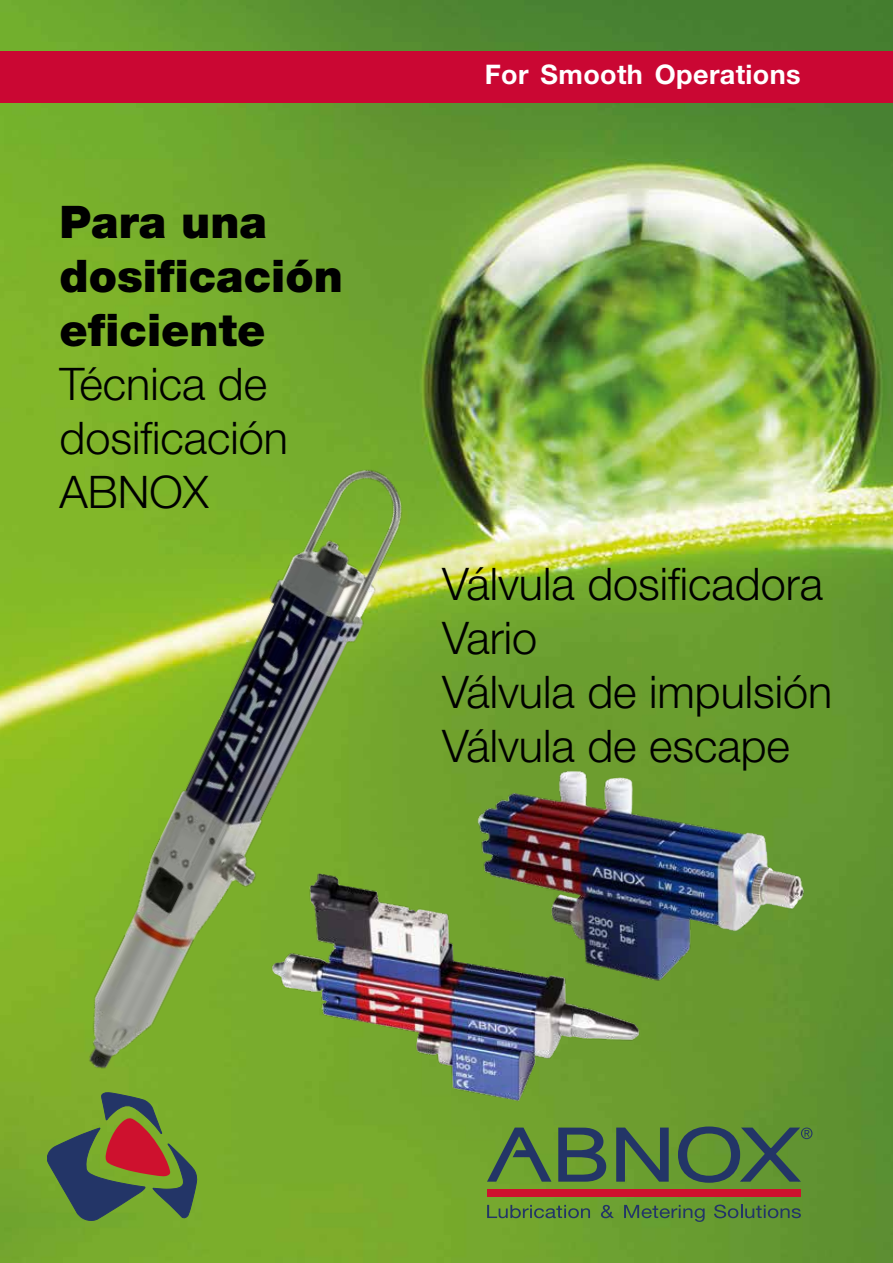
<style>
.page{position:relative;width:893px;height:1263px;background:#fff}
.page>*{position:absolute;margin:0;border:0;box-sizing:border-box;transform-origin:0 0}
.t1{font:300 45px/54px "Helvetica Neue LT Std";color:#000}
.t2{font:900 45px/54px "Helvetica Neue LT Std";color:#000}
.t3{font:700 27px "Helvetica Neue LT Std";letter-spacing:.015em;color:#fff}
</style>
<div class="page">
<img style="left:0;top:0;width:893px;height:1263px">
<div style="left:487px;top:1189px;width:314px;height:8px;background:#ce112e"></div>
<svg style="left:615px;top:1126px;width:54px;height:57px;background:#4b6f48"></svg>
<svg style="left:677px;top:1126px;width:135px;height:57px;background:#4f7742"></svg>
<svg style="left:486px;top:1126px;width:121px;height:57px;background:#547b43"></svg>
<svg style="left:487px;top:1205px;width:103px;height:13px"></svg>
<svg style="left:601px;top:1205px;width:13px;height:13px"></svg>
<svg style="left:624px;top:1205px;width:81px;height:17px"></svg>
<svg style="left:714px;top:1204px;width:87px;height:14px"></svg>
<svg style="left:47px;top:1120px;width:150px;height:101px;background:#696b40"></svg>
<div style="left:0;top:51px;width:893px;height:51px;background:#ca0733"></div>
<img style="left:465px;top:859px;width:186px;height:254px">
<img style="left:473px;top:765px;width:336px;height:221px">
<img style="left:0;top:424px;width:465px;height:696px">
<p class="t2" style="left:60px;top:195px;width:285px">Para una dosificación eficiente</p>
<p class="t1" style="left:60px;top:356px;width:230px">Técnica de dosificación<br>ABNOX</p>
<p class="t3" style="left:485px;top:58px;width:317px">For Smooth Operations</p>
<p class="t1" style="left:442px;top:556px;width:392px">Válvula dosificadora<br>Vario<br>Válvula de impulsión<br>Válvula de escape</p>
</div>
